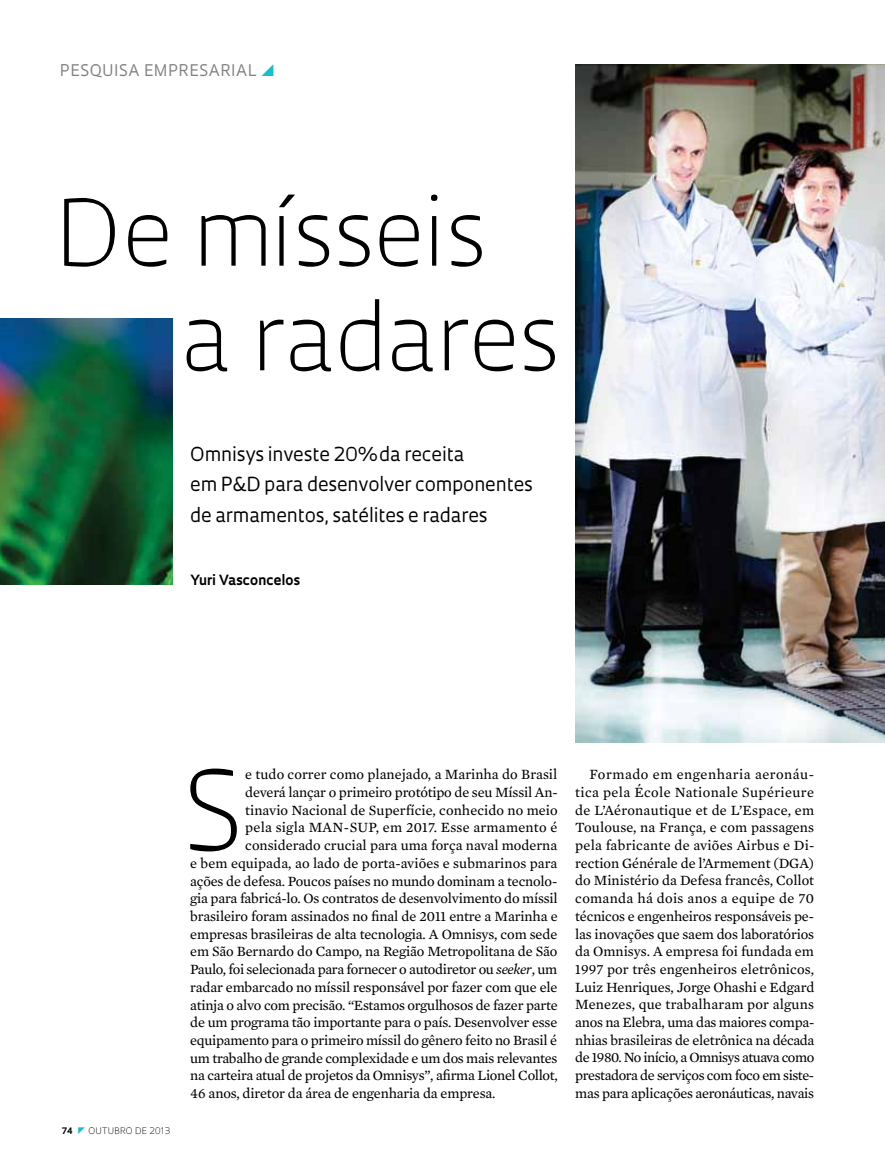
<style>
.page{position:relative;width:885px;height:1169px;background:#fff}
.page>*{position:absolute;margin:0;border:0;box-sizing:border-box;transform-origin:0 0}
.t1{font:300 106.65px "Oculum";color:#000}
.t2{font:300 88.35px/104.6px "Oculum";letter-spacing:-.01em;color:#000}
.t3{font:18.75px/30.9px "Oculum";letter-spacing:-.01em;color:#000}
.t4{font:15.6px "Oculum";letter-spacing:.03em;color:#808285}
.t5{font:14.4px/17.7px "Mercury Text G2";letter-spacing:-.015em;color:#000;text-align:justify}
.t6{font:14.4px "Mercury Text G2";letter-spacing:.005em;color:#000}
.t7{font:14.4px "Mercury Text G2";letter-spacing:.015em;color:#000}
.t8{font:700 13.65px "Oculum";letter-spacing:-.005em;color:#000}
.t9{font:300 8.7px "Oculum";letter-spacing:.015em;color:#000}
.t10{font:700 8.7px "Oculum";color:#000}
.s1{font-style:italic}
</style>
<div class="page">
<img style="left:575px;top:64px;width:310px;height:679px">
<img style="left:0;top:319px;width:173px;height:265px">
<p class="t4" style="left:60px;top:60px;width:199px">pesquisa empresarial</p>
<h2 class="t2" style="left:181px;top:176px;width:381px;text-indent:-126px">De mísseis<br>a radares</h2>
<h3 class="t3" style="left:190px;top:437px;width:344px">Omnisys investe 20% da receita<br>em P&amp;D para desenvolver componentes de armamentos, satélites e radares</h3>
<p class="t8" style="left:190px;top:570px;width:111px">Yuri Vasconcelos</p>
<p class="t10" style="left:62px;top:1124px;width:12px">74</p>
<p class="t9" style="left:89px;top:1124px;width:83px">outubro DE 2013</p>
<h1 class="t1" style="left:184px;top:737px;width:62px">S</h1>
<p class="t5" style="left:245px;top:765px;width:314px">e tudo correr como planejado, a Marinha do Brasil</p>
<p class="t5" style="left:245px;top:782px;width:314px">deverá lançar o primeiro protótipo de seu Míssil An-</p>
<p class="t6" style="left:245px;top:799px;width:314px">tinavio Nacional de Superfície, conhecido no meio</p>
<p class="t7" style="left:245px;top:817px;width:314px">pela sigla MAN-SUP, em 2017. Esse armamento é</p>
<p class="t5" style="left:245px;top:835px;width:313px">considerado crucial para uma força naval moderna</p>
<p class="t6" style="left:190px;top:852px;width:369px">e bem equipada, ao lado de porta-aviões e submarinos para</p>
<p class="t5" style="left:190px;top:871px;width:369px">ações de defesa. Poucos países no mundo dominam a tecnolo-</p>
<p class="t5" style="left:190px;top:888px;width:369px">gia para fabricá-lo. Os contratos de desenvolvimento do míssil</p>
<p class="t5" style="left:190px;top:906px;width:369px">brasileiro foram assinados no final de 2011 entre a Marinha e</p>
<p class="t5" style="left:190px;top:924px;width:369px">empresas brasileiras de alta tecnologia. A Omnisys, com sede</p>
<p class="t5" style="left:190px;top:942px;width:369px">em São Bernardo do Campo, na Região Metropolitana de São</p>
<p class="t5" style="left:190px;top:959px;width:369px">Paulo, foi selecionada para fornecer o autodiretor ou <span class="s1">seeker</span>, um</p>
<p class="t5" style="left:190px;top:977px;width:369px">radar embarcado no míssil responsável por fazer com que ele</p>
<p class="t5" style="left:190px;top:995px;width:369px">atinja o alvo com precisão. “Estamos orgulhosos de fazer parte</p>
<p class="t5" style="left:190px;top:1012px;width:369px">de um programa tão importante para o país. Desenvolver esse</p>
<p class="t5" style="left:190px;top:1030px;width:368px">equipamento para o primeiro míssil do gênero feito no Brasil é</p>
<p class="t5" style="left:190px;top:1048px;width:369px">um trabalho de grande complexidade e um dos mais relevantes</p>
<p class="t5" style="left:190px;top:1065px;width:369px">na carteira atual de projetos da Omnisys”, afirma Lionel Collot,</p>
<p class="t5" style="left:190px;top:1083px;width:307px">46 anos, diretor da área de engenharia da empresa.</p>
<p class="t5" style="left:575px;top:764px;width:241px;text-indent:14px">Formado em engenharia aeronáu&shy;tica pela École Nationale Supérieure de L’Aéronautique et de L’Espace, em Toulouse, na França, e com passagens pela fabricante de aviões Airbus e Di&shy;rection Générale de l’Armement (DGA) do Ministério da Defesa francês, Collot comanda há dois anos a equipe de 70 técnicos e engenheiros responsáveis pe&shy;las inovações que saem dos laboratórios da Omnisys. A empresa foi fundada em 1997 por três engenheiros eletrônicos, Luiz Henriques, Jorge Ohashi e Edgard Menezes, que trabalharam por alguns anos na Elebra, uma das maiores compa&shy;nhias brasileiras de eletrônica na década de 1980. No início, a Omnisys atuava como prestadora de serviços com foco em siste&shy;mas para aplicações aeronáuticas, navais</p>
</div>
